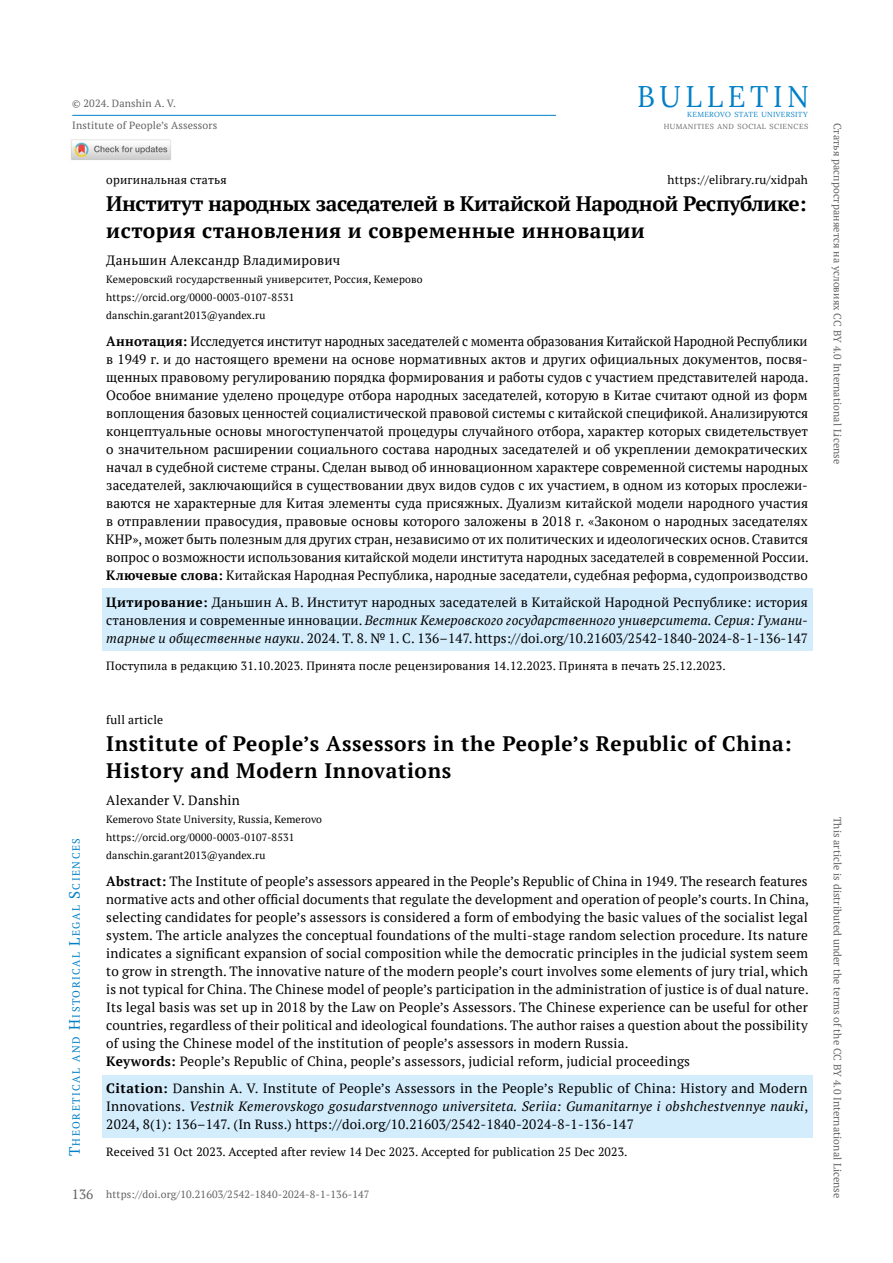
<style>
.page{position:relative;width:893px;height:1263px;background:#fff}
.page>*{position:absolute;margin:0;border:0;box-sizing:border-box;transform-origin:0 0}
.t1{font:29.85px "Lora";letter-spacing:.16em;color:#007fc8;scale:.96 1}
.t2{font:700 20.85px/27px "PT Serif";letter-spacing:-.02em;color:#000}
.t3{font:700 20.85px/27px "PT Serif";letter-spacing:.02em;color:#000}
.t4{font:13.5px/18px "PT Serif";letter-spacing:.015em;color:#000;text-align:justify}
.t5{font:13.5px "PT Serif";color:#646363}
.t6{font:12px "PT Serif";letter-spacing:.015em;color:#000}
.t7{font:10.5px "PT Serif";letter-spacing:.01em;color:#646363}
.t8{font:10.5px/18px "PT Serif";letter-spacing:.015em;color:#000}
.t9{font:10.5px "PT Serif";letter-spacing:.145em;color:#007fc8}
.t10{font:7.35px "Lora";letter-spacing:.055em;color:#646363}
.t11{font:7.35px "Lora";letter-spacing:.045em;color:#007fc8}
.s1{font-weight:700}
.s2{font-style:italic}
.s3{font-size:15px}
</style>
<div class="page">
<hr style="left:72px;top:115px;width:484px;height:1px;background:#007fc8">
<div style="left:102px;top:589px;width:710px;height:62px;background:#d4edfc"></div>
<div style="left:102px;top:1075px;width:710px;height:62px;background:#d4edfc"></div>
<img style="left:71px;top:139px;width:100px;height:21px">
<p class="t7" style="left:72px;top:96px;width:105px">© 2024. Danshin A. V.</p>
<p class="t7" style="left:72px;top:119px;width:146px">Institute of People’s Assessors</p>
<h1 class="t1" style="left:637px;top:73px;width:180px">BULLETIN</h1>
<p class="t11" style="left:687px;top:109px;width:122px">KEMEROVO STATE UNIVERSITY</p>
<p class="t10" style="left:664px;top:121px;width:146px">HUMANITIES AND SOCIAL SCIENCES</p>
<p class="t6" style="left:106px;top:171px;width:122px">оригинальная статья</p>
<p class="t6" style="left:668px;top:171px;width:142px">https://elibrary.ru/xidpah</p>
<h2 class="t2" style="left:106px;top:189px;width:702px">Институт народных заседателей в Китайской Народной Республике: история становления и современные инновации</h2>
<p class="t4" style="left:106px;top:251px;width:236px">Даньшин Александр Владимирович</p>
<p class="t8" style="left:106px;top:270px;width:318px">Кемеровский государственный университет, Россия, Кемерово https://orcid.org/0000-0003-0107-8531 danschin.garant2013@yandex.ru</p>
<p class="t4" style="left:106px;top:332px;width:704px"><span class="s1">Аннотация:</span> Исследуется институт народных заседателей с момента образования Китайской Народной Республики в 1949 г. и до настоящего времени на основе нормативных актов и других официальных документов, посвя&shy;щенных правовому регулированию порядка формирования и работы судов с участием представителей народа.<br>Особое внимание уделено процедуре отбора народных заседателей, которую в Китае считают одной из форм воплощения базовых ценностей социалистической правовой системы с китайской спецификой. Анализируются концептуальные основы многоступенчатой процедуры случайного отбора, характер которых свидетельствует о значительном расширении социального состава народных заседателей и об укреплении демократических начал в судебной системе страны. Сделан вывод об инновационном характере современной системы народных заседателей, заключающийся в существовании двух видов судов с их участием, в одном из которых прослежи&shy;ваются не характерные для Китая элементы суда присяжных. Дуализм китайской модели народного участия в отправлении правосудия, правовые основы которого заложены в 2018 г. «Законом о народных заседателях КНР», может быть полезным для других стран, независимо от их политических и идеологических основ. Ставится вопрос о возможности использования китайской модели института народных заседателей в современной России.<br><span class="s1">Ключевые слова:</span> Китайская Народная Республика, народные заседатели, судебная реформа, судопроизводство</p>
<p class="t4" style="left:106px;top:593px;width:703px"><span class="s1">Цитирование:</span> Даньшин А. В. Институт народных заседателей в Китайской Народной Республике: история становления и современные инновации. <span class="s2">Вестник Кемеровского государственного университета. Серия: Гумани&shy;тарные и общественные науки</span>. 2024. Т. 8. № 1. С. 136–147. https://doi.org/10.21603/2542-1840-2024-8-1-136-147</p>
<p class="t6" style="left:106px;top:658px;width:621px">Поступила в редакцию 31.10.2023. Принята после рецензирования 14.12.2023. Принята в печать 25.12.2023.</p>
<p class="t9" style="left:69px;top:1156px;width:320px;rotate:-90deg"><span class="s3">T</span>heoretical and <span class="s3">H</span>istorical <span class="s3">L</span>egal <span class="s3">S</span> ciences</p>
<p class="t5" style="left:72px;top:1185px;width:23px">136</p>
<p class="t6" style="left:106px;top:712px;width:58px">full article</p>
<h2 class="t3" style="left:106px;top:730px;width:687px">Institute of People’s Assessors in the People’s Republic of China:<br>History and Modern Innovations</h2>
<p class="t4" style="left:106px;top:791px;width:135px">Alexander V. Danshin</p>
<p class="t8" style="left:106px;top:810px;width:217px">Kemerovo State University, Russia, Kemerovo https://orcid.org/0000-0003-0107-8531 danschin.garant2013@yandex.ru</p>
<p class="t4" style="left:106px;top:872px;width:704px;text-align:left"><span class="s1">Abstract:</span> The Institute of people’s assessors appeared in the People’s Republic of China in 1949. The research features normative acts and other official documents that regulate the development and operation of people’s courts. In China, selecting candidates for people’s assessors is considered a form of embodying the basic values of the socialist legal system. The article analyzes the conceptual foundations of the multi-stage random selection procedure. Its nature indicates a significant expansion of social composition while the democratic principles in the judicial system seem to grow in strength. The innovative nature of the modern people’s court involves some elements of jury trial, which is not typical for China. The Chinese model of people’s participation in the administration of justice is of dual nature.<br>Its legal basis was set up in 2018 by the Law on People’s Assessors. The Chinese experience can be useful for other countries, regardless of their political and ideological foundations. The author raises a question about the possibility of using the Chinese model of the institution of people’s assessors in modern Russia.<br><span class="s1">Keywords:</span> People’s Republic of China, people’s assessors, judicial reform, judicial proceedings</p>
<p class="t4" style="left:106px;top:1079px;width:703px"><span class="s1">Citation:</span> Danshin A. V. Institute of People’s Assessors in the People’s Republic of China: History and Modern Innovations. <span class="s2">Vestnik Kemerovskogo gosudarstvennogo universiteta. Seriia: Gumanitarnye i obshchestvennye nauki</span>, 2024, 8(1): 136–147. (In Russ.) https://doi.org/10.21603/2542-1840-2024-8-1-136-147</p>
<p class="t6" style="left:106px;top:1144px;width:523px">Received 31 Oct 2023. Accepted after review 14 Dec 2023. Accepted for publication 25 Dec 2023.</p>
<p class="t7" style="left:106px;top:1188px;width:265px">https://doi.org/10.21603/2542-1840-2024-8-1-136-147</p>
<p class="t7" style="left:844px;top:122px;width:343px;rotate:90deg">Cтатья распространяется на условиях CC BY 4.0 International License</p>
<p class="t7" style="left:844px;top:817px;width:383px;rotate:90deg">This article is distributed under the terms of the CC BY 4.0 International License</p>
</div>
